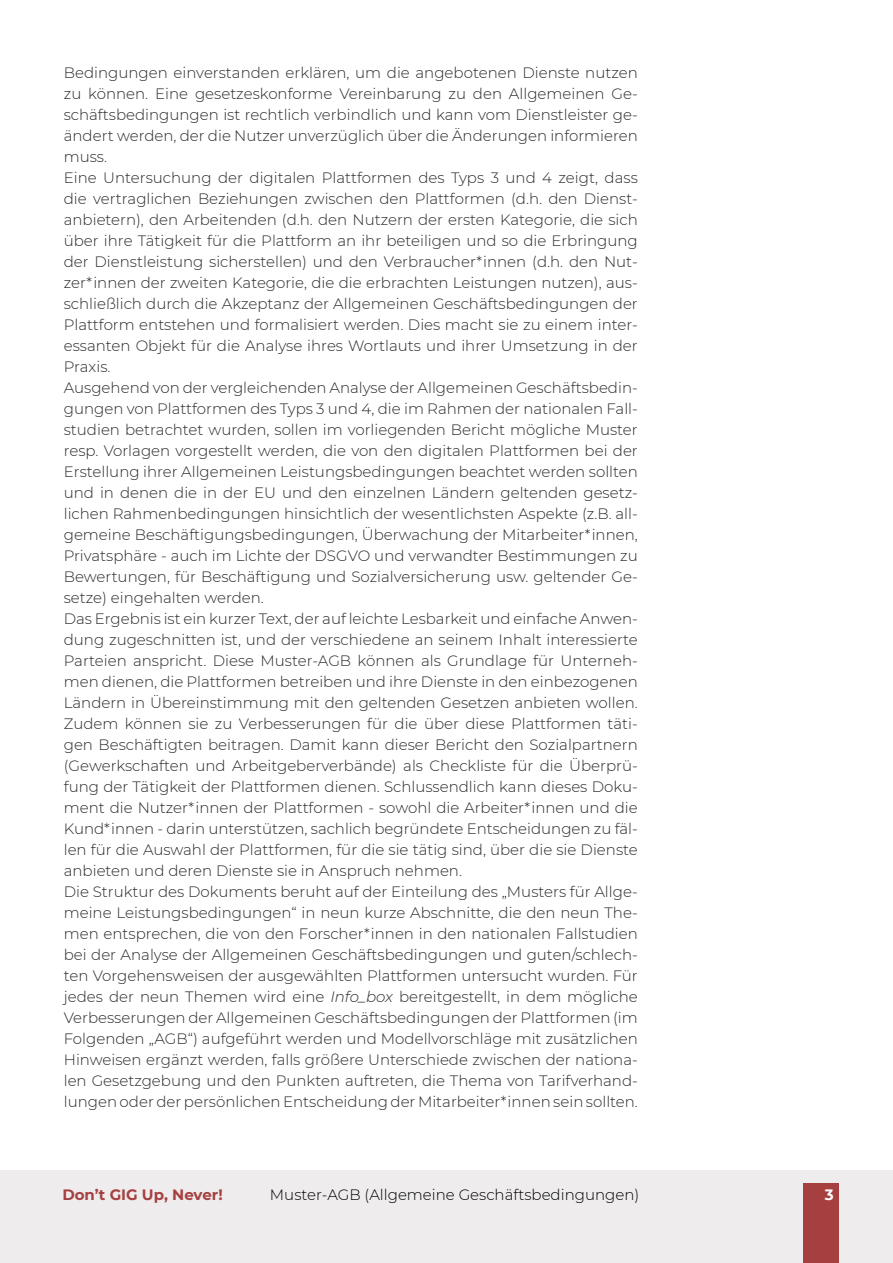
<style>
.page{position:relative;width:893px;height:1263px;background:#fff}
.page>*{position:absolute;margin:0;border:0;box-sizing:border-box;transform-origin:0 0}
.t1{font:300 15px/21px "Montserrat";color:#282827}
.t2{font:300 15px "Montserrat";color:#000}
.t3{font:700 15px "Montserrat";color:#a64040}
.t4{font:700 15px "Montserrat";color:#fff}
.s1{font-style:italic}
</style>
<div class="page">
<div style="left:0;top:1170px;width:893px;height:93px;background:#eeecec"></div>
<div style="left:804px;top:1183px;width:35px;height:80px;background:#a64040"></div>
<p class="t1" style="left:64px;top:62px;width:576px">Bedingungen einverstanden erklären, um die angebotenen Dienste nutzen zu können. Eine gesetzeskonforme Vereinbarung zu den Allgemeinen Ge&shy;schäftsbedingungen ist rechtlich verbindlich und kann vom Dienstleister ge&shy;ändert werden, der die Nutzer unverzüglich über die Änderungen informieren muss.<br>Eine Untersuchung der digitalen Plattformen des Typs 3 und 4 zeigt, dass die vertraglichen Beziehungen zwischen den Plattformen (d.h. den Dienst&shy;anbietern), den Arbeitenden (d.h. den Nutzern der ersten Kategorie, die sich über ihre Tätigkeit für die Plattform an ihr beteiligen und so die Erbringung der Dienstleistung sicherstellen) und den Verbraucher*innen (d.h. den Nut&shy;zer*innen der zweiten Kategorie, die die erbrachten Leistungen nutzen), aus&shy;schließlich durch die Akzeptanz der Allgemeinen Geschäftsbedingungen der Plattform entstehen und formalisiert werden. Dies macht sie zu einem inter&shy;essanten Objekt für die Analyse ihres Wortlauts und ihrer Umsetzung in der Praxis.<br>Ausgehend von der vergleichenden Analyse der Allgemeinen Geschäftsbedin&shy;gungen von Plattformen des Typs 3 und 4, die im Rahmen der nationalen Fall&shy;studien betrachtet wurden, sollen im vorliegenden Bericht mögliche Muster resp. Vorlagen vorgestellt werden, die von den digitalen Plattformen bei der Erstellung ihrer Allgemeinen Leistungsbedingungen beachtet werden sollten und in denen die in der EU und den einzelnen Ländern geltenden gesetz&shy;lichen Rahmenbedingungen hinsichtlich der wesentlichsten Aspekte (z.B. all&shy;gemeine Beschäftigungsbedingungen, Überwachung der Mitarbeiter*innen, Privatsphäre - auch im Lichte der DSGVO und verwandter Bestimmungen zu Bewertungen, für Beschäftigung und Sozialversicherung usw. geltender Ge&shy;setze) eingehalten werden.<br>Das Ergebnis ist ein kurzer Text, der auf leichte Lesbarkeit und einfache Anwen&shy;dung zugeschnitten ist, und der verschiedene an seinem Inhalt interessierte Parteien anspricht. Diese Muster-AGB können als Grundlage für Unterneh&shy;men dienen, die Plattformen betreiben und ihre Dienste in den einbezogenen Ländern in Übereinstimmung mit den geltenden Gesetzen anbieten wollen.<br>Zudem können sie zu Verbesserungen für die über diese Plattformen täti&shy;gen Beschäftigten beitragen. Damit kann dieser Bericht den Sozialpartnern (Gewerkschaften und Arbeitgeberverbände) als Checkliste für die Überprü&shy;fung der Tätigkeit der Plattformen dienen. Schlussendlich kann dieses Doku&shy;ment die Nutzer*innen der Plattformen - sowohl die Arbeiter*innen und die Kund*innen - darin unterstützen, sachlich begründete Entscheidungen zu fäl&shy;len für die Auswahl der Plattformen, für die sie tätig sind, über die sie Dienste anbieten und deren Dienste sie in Anspruch nehmen.<br>Die Struktur des Dokuments beruht auf der Einteilung des „Musters für Allge&shy;meine Leistungsbedingungen“ in neun kurze Abschnitte, die den neun The&shy;men entsprechen, die von den Forscher*innen in den nationalen Fallstudien bei der Analyse der Allgemeinen Geschäftsbedingungen und guten/schlech&shy;ten Vorgehensweisen der ausgewählten Plattformen untersucht wurden. Für jedes der neun Themen wird eine <span class="s1">Info_box</span> bereitgestellt, in dem mögliche Verbesserungen der Allgemeinen Geschäftsbedingungen der Plattformen (im Folgenden „AGB“) aufgeführt werden und Modellvorschläge mit zusätzlichen Hinweisen ergänzt werden, falls größere Unterschiede zwischen der nationa&shy;len Gesetzgebung und den Punkten auftreten, die Thema von Tarifverhand&shy;lungen oder der persönlichen Entscheidung der Mitarbeiter*innen sein sollten.</p>
<p class="t3" style="left:62px;top:1184px;width:162px">Don’t GIG Up, Never!</p>
<p class="t2" style="left:270px;top:1185px;width:371px">Muster-AGB (Allgemeine Geschäftsbedingungen)</p>
<p class="t4" style="left:825px;top:1183px;width:10px">3</p>
</div>
